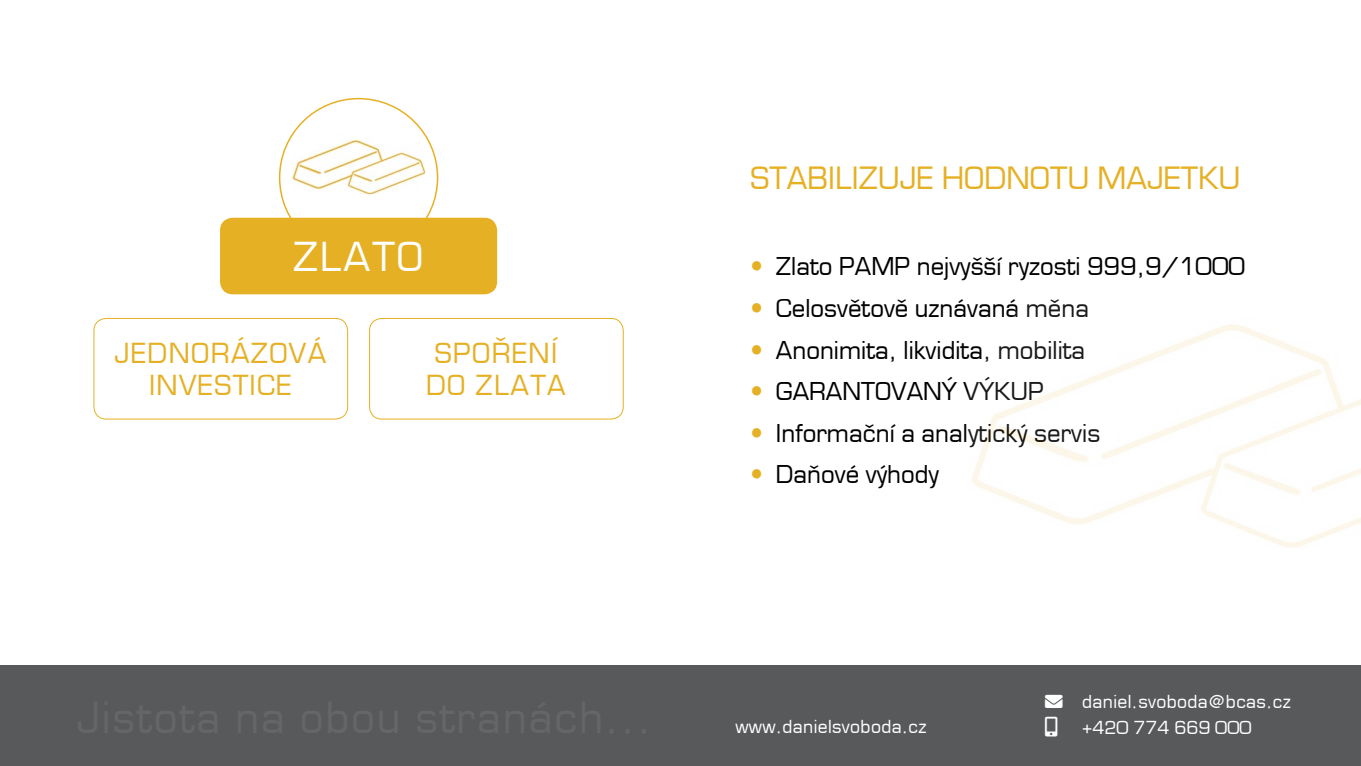
<style>
.page{position:relative;width:1361px;height:766px;background:#fff}
.page>*{position:absolute;margin:0;border:0;box-sizing:border-box;transform-origin:0 0}
.t1{font:39px "Euromode";color:#fff}
.t2{font:30px "Euromode";color:#e6b024}
.t3{font:27px/32.4px "Euromode";letter-spacing:.05em;color:#e6b024;text-align:center}
.t4{font:24px "Euromode";color:#000}
.t5{font:17.55px/26.2px "Euromode CE";letter-spacing:.02em;color:#fff;text-align:center}
.s1{color:#e6b024}
</style>
<div class="page">
<div style="left:0;top:665px;width:1361px;height:100px;background:#58595b"></div>
<img style="left:292px;top:133px;width:133px;height:61px">
<div style="left:220px;top:218px;width:277px;height:76px;background:#e6b024;border-radius:13px"></div>
<div style="left:369px;top:318px;width:254px;height:101px;border:1px solid #e6b024;border-radius:12px"></div>
<div style="left:94px;top:318px;width:254px;height:101px;border:1px solid #e6b024;border-radius:12px"></div>
<h1 class="t1" style="left:293px;top:233px;width:53px">ZLATO</h1>
<p class="t3" style="left:114px;top:337px;width:213px">jedn orázová investice</p>
<p class="t3" style="left:426px;top:337px;width:141px">spořen í d o z lata</p>
<p class="t2" style="left:750px;top:160px;width:20px">STA</p>
<p class="t2" style="left:807px;top:160px;width:89px">BILIZUJE</p>
<p class="t2" style="left:941px;top:160px;width:108px">HODNOTU</p>
<p class="t2" style="left:1097px;top:160px;width:21px">MAJETKU</p>
<p class="t4" style="left:750px;top:252px;width:496px"><span class="s1">•</span> Zlato PAM P nejvyšší ryzosti 999,9/1000</p>
<p class="t4" style="left:750px;top:294px;width:340px"><span class="s1">•</span> Celosvětově uznávaná měna</p>
<p class="t4" style="left:750px;top:335px;width:336px"><span class="s1">•</span> Anonimita, likvidita, mobilita</p>
<p class="t4" style="left:750px;top:377px;width:60px"><span class="s1">•</span> GARA</p>
<p class="t4" style="left:842px;top:377px;width:154px">NTOVANÝ VÝKU</p>
<p class="t4" style="left:1028px;top:377px;width:17px">P</p>
<p class="t4" style="left:750px;top:418px;width:351px"><span class="s1">•</span> Informační a analytický servis</p>
<p class="t4" style="left:750px;top:460px;width:190px"><span class="s1">•</span> Daňové výhody</p>
<p class="t5" style="left:735px;top:713px;width:192px">www.danielsvoboda.cz</p>
<p class="t5" style="left:1045px;top:688px;width:247px">→ daniel.svoboda@bcas.cz +420 774 669 000</p>
</div>
